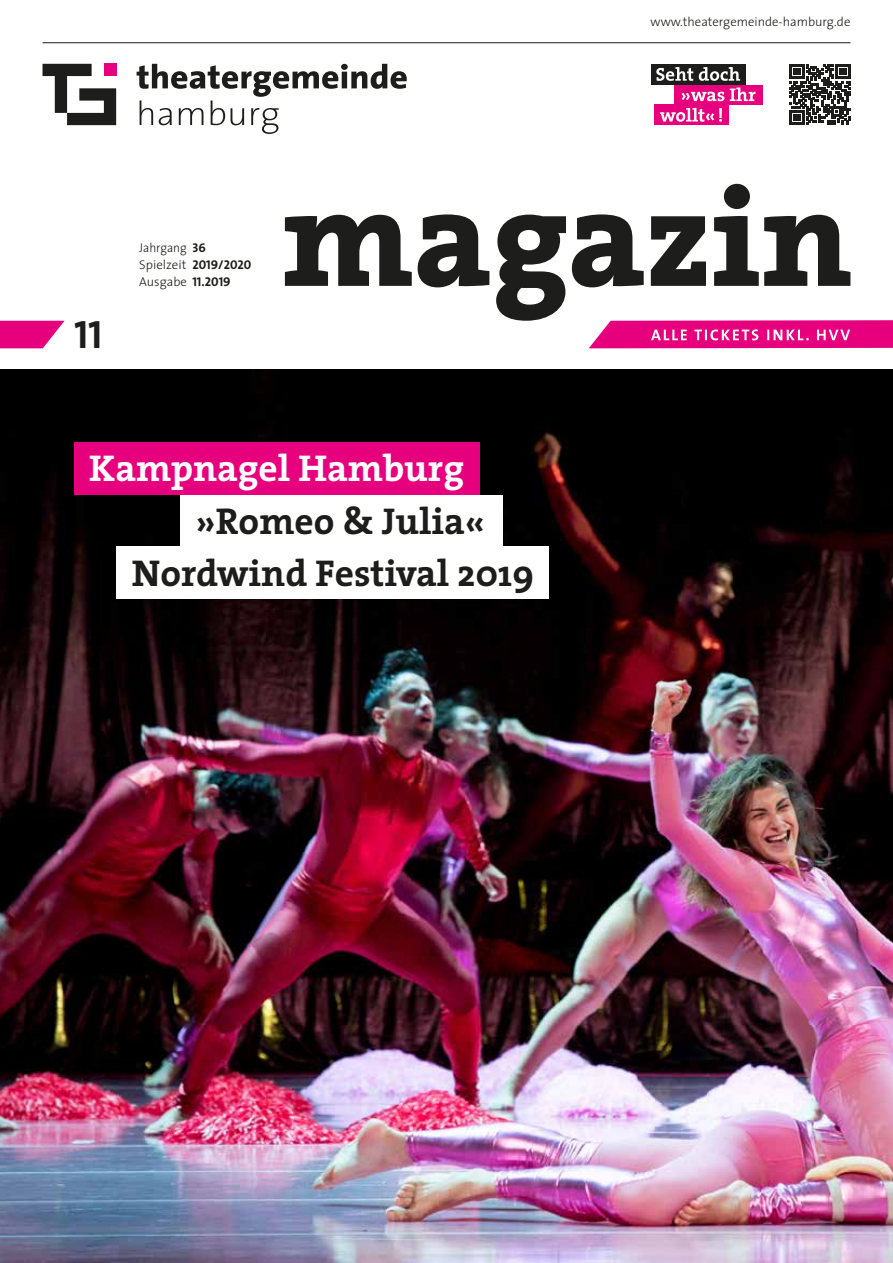
<style>
.page{position:relative;width:893px;height:1263px;background:#fff}
.page>*{position:absolute;margin:0;border:0;box-sizing:border-box;transform-origin:0 0}
.t1{font:39.75px "The Sans Bold Caps";color:#1d1d1b}
.t2{font:700 37.5px/52.5px "The Serif";color:#1d1d1b;text-align:center}
.t3{font:700 37.5px "The Serif";color:#fff}
.t4{font:300 12.75px/17.1px "The Sans";color:#1d1d1b;scale:.94 1}
.t5{font:300 12.75px "The Sans";color:#1d1d1b}
.s1{font-family:"The Sans Bold Caps";font-weight:400}
</style>
<div class="page">
<hr style="left:43px;top:42px;width:807px;height:1px;background:#1d1d1b">
<img style="left:0;top:370px;width:893px;height:893px">
<svg style="left:137px;top:64px;width:270px;height:70px"></svg>
<svg style="left:43px;top:64px;width:73px;height:61px"></svg>
<svg style="left:285px;top:184px;width:565px;height:137px"></svg>
<div style="left:651px;top:64px;width:94px;height:21px;background:#1d1d1b"></div>
<div style="left:674px;top:85px;width:88px;height:19px;background:#e6007e"></div>
<div style="left:654px;top:104px;width:75px;height:21px;background:#e6007e"></div>
<svg style="left:660px;top:108px;width:62px;height:14px"></svg>
<svg style="left:681px;top:87px;width:75px;height:14px"></svg>
<svg style="left:656px;top:67px;width:84px;height:14px"></svg>
<svg style="left:790px;top:64px;width:60px;height:61px"></svg>
<svg style="left:0;top:321px;width:65px;height:27px"></svg>
<svg style="left:589px;top:320px;width:304px;height:28px;background:#e9228f"></svg>
<div style="left:74px;top:442px;width:406px;height:53px;background:#e6007e"></div>
<div style="left:180px;top:495px;width:322px;height:52px;background:#fff"></div>
<div style="left:116px;top:547px;width:433px;height:52px;background:#fff"></div>
<h1 class="t1" style="left:74px;top:301px;width:30px">11</h1>
<p class="t4" style="left:139px;top:238px;width:121px">Jahrgang <span class="s1">36<br></span>Spielzeit <span class="s1">2019/2020<br></span>Ausgabe <span class="s1">11.2019</span></p>
<h2 class="t3" style="left:89px;top:437px;width:376px">Kampnagel Hamburg</h2>
<h2 class="t2" style="left:132px;top:494px;width:404px">»Romeo &amp; Julia«<br>Nordwind Festival 2019</h2>
<p class="t5" style="left:650px;top:11px;width:201px">www.theatergemeinde-hamburg.de</p>
</div>
